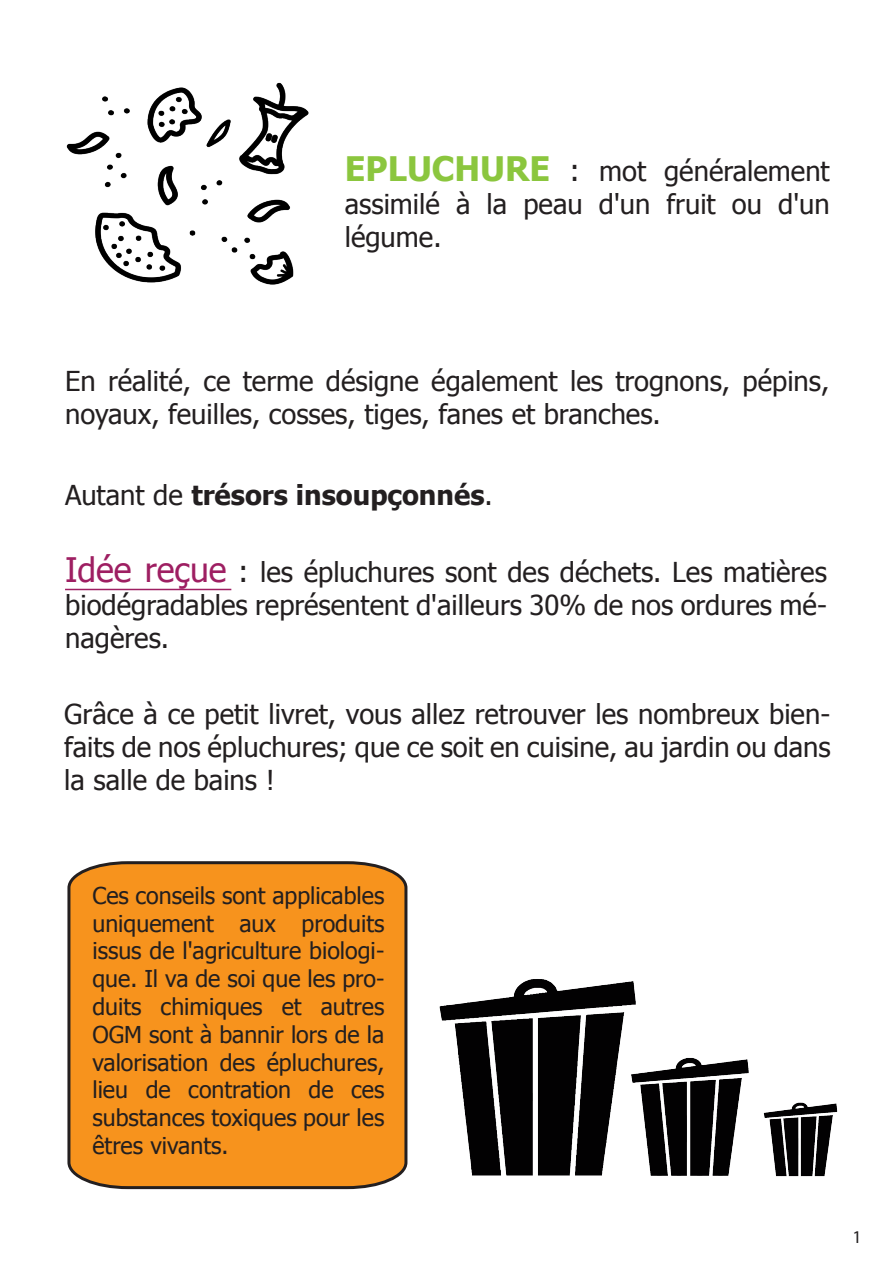
<style>
.page{position:relative;width:893px;height:1263px;background:#fff}
.page>*{position:absolute;margin:0;border:0;box-sizing:border-box;transform-origin:0 0}
.t1{font:27.45px/32.8px "Tahoma";color:#231f20;text-align:justify}
.t2{font:700 27.45px "Tahoma";color:#231f20}
.t3{font:23.25px/27.9px "Tahoma";color:#231f20;text-align:justify}
.t4{font:18px "Myriad Pro";color:#231f20}
.s1{font-weight:700;font-size:33.75px;color:#8bc63e}
.s2{font-size:29.55px}
.s3{font-weight:400}
.s4{font-size:33.75px;color:#9e1f62}
</style>
<div class="page">
<img style="left:66px;top:82px;width:243px;height:203px">
<hr style="left:65px;top:589px;width:166px;height:1px;background:#9e1f62">
<img style="left:439px;top:979px;width:399px;height:198px">
<div style="left:67px;top:861px;width:341px;height:329px;background:#f7931d"></div>
<p class="t1" style="left:345px;top:154px;width:486px"><span class="s1">EPLUCHURE</span> <span class="s2">:</span> mot généralement assimilé à la peau d'un fruit ou d'un légume.</p>
<p class="t1" style="left:65px;top:363px;width:766px">En réalité, ce terme désigne également les trognons, pépins, noyaux, feuilles, cosses, tiges, fanes et branches.</p>
<p class="t2" style="left:65px;top:475px;width:429px"><span class="s3">Autant de</span> trésors insoupçonnés<span class="s3">.</span></p>
<p class="t1" style="left:65px;top:555px;width:763px"><span class="s4">Idée reçue</span> <span class="s2">:</span> les épluchures sont des déchets. Les matières biodégradables représentent d'ailleurs 30% de nos ordures mé&shy;nagères.</p>
<p class="t1" style="left:64px;top:696px;width:768px">Grâce à ce petit livret, vous allez retrouver les nombreux bien&shy;faits de nos épluchures; que ce soit en cuisine, au jardin ou dans la salle de bains !</p>
<p class="t3" style="left:92px;top:880px;width:294px">Ces conseils sont applicables uniquement aux produits issus de l'agriculture biologi&shy;que. Il va de soi que les pro&shy;duits chimiques et autres OGM sont à bannir lors de la valorisation des épluchures, lieu de contration de ces substances toxiques pour les êtres vivants.</p>
<p class="t4" style="left:852px;top:1226px;width:11px">1</p>
</div>
